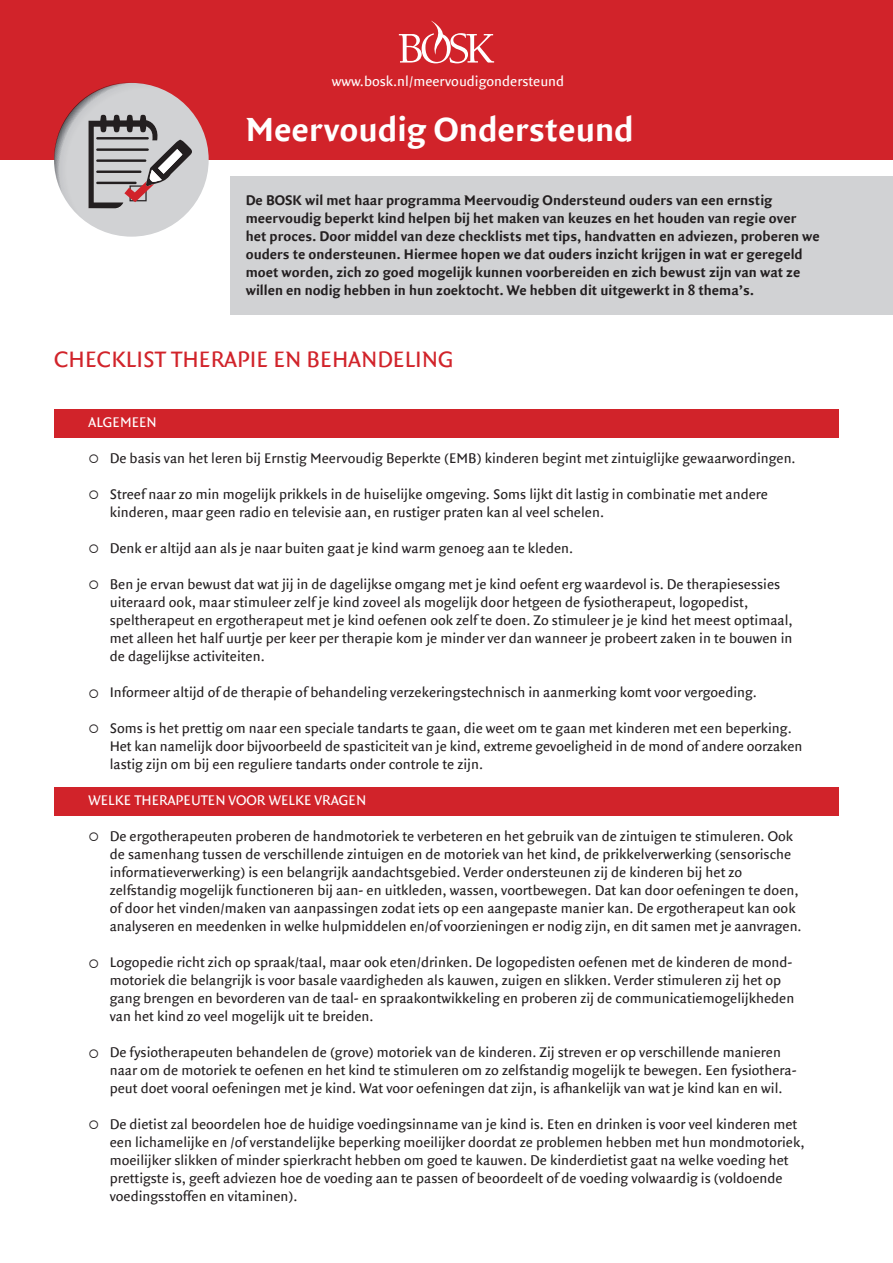
<style>
.page{position:relative;width:893px;height:1263px;background:#fff}
.page>*{position:absolute;margin:0;border:0;box-sizing:border-box;transform-origin:0 0}
.t1{font:700 36px "Quadraat Sans";color:#fff}
.t2{font:24px "Quadraat Sans";color:#d1232a}
.t3{font:15px/18px "Quadraat Sans";color:#231f20}
.t4{font:700 15px/18px "Quadraat Sans";color:#231f20}
.t5{font:15px "Quadraat Sans";color:#fff}
</style>
<div class="page">
<div style="left:54px;top:409px;width:785px;height:28px;background:#d1232a"></div>
<div style="left:54px;top:787px;width:785px;height:28px;background:#d1232a"></div>
<div style="left:230px;top:176px;width:663px;height:139px;background:#d1d2d4"></div>
<div style="left:0;top:0;width:893px;height:159px;background:#d1232a"></div>
<svg style="left:54px;top:82px;width:154px;height:154px"></svg>
<hr style="left:96px;top:137px;width:53px;height:2px;background:#231f20">
<hr style="left:96px;top:148px;width:53px;height:3px;background:#231f20">
<hr style="left:96px;top:159px;width:50px;height:3px;background:#231f20">
<hr style="left:96px;top:171px;width:45px;height:2px;background:#231f20">
<hr style="left:96px;top:182px;width:41px;height:2px;background:#231f20">
<svg style="left:399px;top:21px;width:95px;height:42px"></svg>
<p class="t5" style="left:332px;top:72px;width:234px">www.bosk.nl/meervoudigondersteund</p>
<h1 class="t1" style="left:246px;top:109px;width:390px">Meervoudig Ondersteund</h1>
<p class="t4" style="left:246px;top:192px;width:576px">De BOSK wil met haar programma Meervoudig Ondersteund ouders van een ernstig meervoudig beperkt kind helpen bij het maken van keuzes en het houden van regie over het proces. Door middel van deze checklists met tips, handvatten en adviezen, proberen we ouders te ondersteunen. Hiermee hopen we dat ouders inzicht krijgen in wat er geregeld moet worden, zich zo goed mogelijk kunnen voorbereiden en zich bewust zijn van wat ze willen en nodig hebben in hun zoektocht. We hebben dit uitgewerkt in 8 thema’s.</p>
<h2 class="t2" style="left:54px;top:346px;width:401px">CHECKLIST THERAPIE EN BEHANDELING</h2>
<p class="t5" style="left:88px;top:414px;width:70px">ALGEMEEN</p>
<p class="t3" style="left:110px;top:450px;width:687px">De basis van het leren bij Ernstig Meervoudig Beperkte (EMB) kinderen begint met zintuiglijke gewaarwordingen.</p>
<p class="t3" style="left:110px;top:486px;width:660px">Streef naar zo min mogelijk prikkels in de huiselijke omgeving. Soms lijkt dit lastig in combinatie met andere kinderen, maar geen radio en televisie aan, en rustiger praten kan al veel schelen.</p>
<p class="t3" style="left:110px;top:540px;width:465px">Denk er altijd aan als je naar buiten gaat je kind warm genoeg aan te kleden.</p>
<p class="t3" style="left:110px;top:576px;width:684px">Ben je ervan bewust dat wat jij in de dagelijkse omgang met je kind oefent erg waardevol is. De therapiesessies uiteraard ook, maar stimuleer zelf je kind zoveel als mogelijk door hetgeen de fysiotherapeut, logopedist, speltherapeut en ergotherapeut met je kind oefenen ook zelf te doen. Zo stimuleer je je kind het meest optimaal, met alleen het half uurtje per keer per therapie kom je minder ver dan wanneer je probeert zaken in te bouwen in de dagelijkse activiteiten.</p>
<p class="t3" style="left:110px;top:684px;width:649px">Informeer altijd of de therapie of behandeling verzekeringstechnisch in aanmerking komt voor vergoeding.</p>
<p class="t3" style="left:110px;top:720px;width:694px">Soms is het prettig om naar een speciale tandarts te gaan, die weet om te gaan met kinderen met een beperking.<br>Het kan namelijk door bijvoorbeeld de spasticiteit van je kind, extreme gevoeligheid in de mond of andere oorzaken lastig zijn om bij een reguliere tandarts onder controle te zijn.</p>
<p class="t5" style="left:88px;top:792px;width:279px">WELKE THERAPEUTEN VOOR WELKE VRAGEN</p>
<p class="t3" style="left:110px;top:828px;width:693px">De ergotherapeuten proberen de handmotoriek te verbeteren en het gebruik van de zintuigen te stimuleren. Ook de samenhang tussen de verschillende zintuigen en de motoriek van het kind, de prikkelverwerking (sensorische informatieverwerking) is een belangrijk aandachtsgebied. Verder ondersteunen zij de kinderen bij het zo zelfstandig mogelijk functioneren bij aan- en uitkleden, wassen, voortbewegen. Dat kan door oefeningen te doen, of door het vinden/maken van aanpassingen zodat iets op een aangepaste manier kan. De ergotherapeut kan ook analyseren en meedenken in welke hulpmiddelen en/of voorzieningen er nodig zijn, en dit samen met je aanvragen.</p>
<p class="t3" style="left:110px;top:954px;width:686px">Logopedie richt zich op spraak/taal, maar ook eten/drinken. De logopedisten oefenen met de kinderen de mond&shy;motoriek die belangrijk is voor basale vaardigheden als kauwen, zuigen en slikken. Verder stimuleren zij het op gang brengen en bevorderen van de taal- en spraakontwikkeling en proberen zij de communicatiemogelijkheden van het kind zo veel mogelijk uit te breiden.</p>
<p class="t3" style="left:110px;top:1044px;width:688px">De fysiotherapeuten behandelen de (grove) motoriek van de kinderen. Zij streven er op verschillende manieren naar om de motoriek te oefenen en het kind te stimuleren om zo zelfstandig mogelijk te bewegen. Een fysiothera&shy;peut doet vooral oefeningen met je kind. Wat voor oefeningen dat zijn, is afhankelijk van wat je kind kan en wil.</p>
<p class="t3" style="left:110px;top:1116px;width:696px">De dietist zal beoordelen hoe de huidige voedingsinname van je kind is. Eten en drinken is voor veel kinderen met een lichamelijke en /of verstandelijke beperking moeilijker doordat ze problemen hebben met hun mondmotoriek, moeilijker slikken of minder spierkracht hebben om goed te kauwen. De kinderdietist gaat na welke voeding het prettigste is, geeft adviezen hoe de voeding aan te passen of beoordeelt of de voeding volwaardig is (voldoende voedingsstoffen en vitaminen).</p>
</div>
